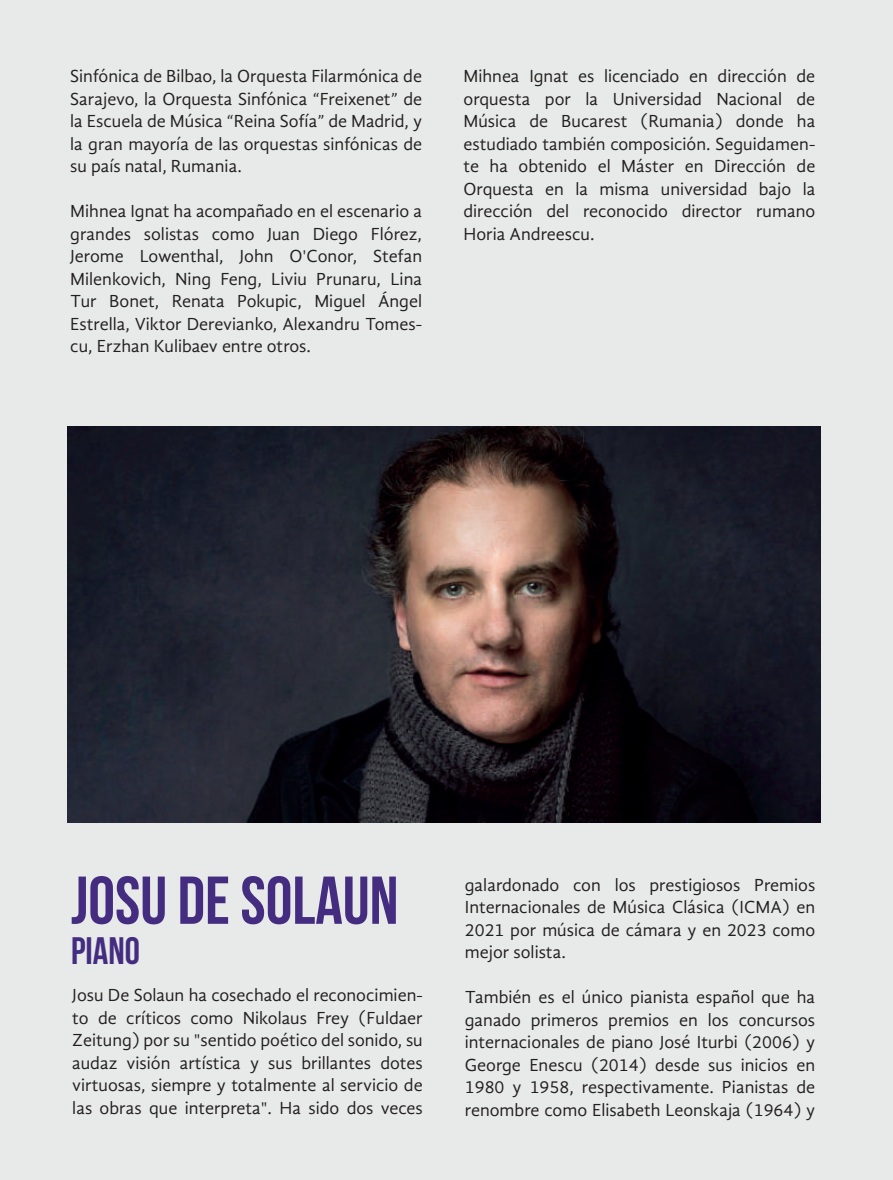
<style>
.page{position:relative;width:893px;height:1180px;background:#e7eae8}
.page>*{position:absolute;margin:0;border:0;box-sizing:border-box;transform-origin:0 0}
.t1{font:700 67.5px "Bebas Neue";color:#442d81}
.t2{font:700 38.25px "Bebas Neue";color:#442d81}
.t3{font:18px/22.5px "Gandhi Sans";color:#231f20;text-align:justify}
</style>
<div class="page">
<img style="left:68px;top:427px;width:752px;height:395px">
<p class="t3" style="left:70px;top:65px;width:353px">Sinfónica de Bilbao, la Orquesta Filarmónica de Sarajevo, la Orquesta Sinfónica “Freixenet” de la Escuela de Música “Reina Sofía” de Madrid, y la gran mayoría de las orquestas sinfónicas de su país natal, Rumania.</p>
<p class="t3" style="left:70px;top:200px;width:353px">Mihnea Ignat ha acompañado en el escenario a grandes solistas como Juan Diego Flórez, Jerome Lowenthal, John O'Conor, Stefan Milenkovich, Ning Feng, Liviu Prunaru, Lina Tur Bonet, Renata Pokupic, Miguel Ángel Estrella, Viktor Derevianko, Alexandru Tomes&shy;cu, Erzhan Kulibaev entre otros.</p>
<p class="t3" style="left:463px;top:65px;width:353px">Mihnea Ignat es licenciado en dirección de orquesta por la Universidad Nacional de Música de Bucarest (Rumania) donde ha estudiado también composición. Seguidamen&shy;te ha obtenido el Máster en Dirección de Orquesta en la misma universidad bajo la dirección del reconocido director rumano Horia Andreescu.</p>
<h1 class="t1" style="left:71px;top:863px;width:329px">JOSU DE SOLAUN</h1>
<h2 class="t2" style="left:71px;top:930px;width:70px">PIANO</h2>
<p class="t3" style="left:72px;top:984px;width:352px">Josu De Solaun ha cosechado el reconocimien&shy;to de críticos como Nikolaus Frey (Fuldaer Zeitung) por su "sentido poético del sonido, su audaz visión artística y sus brillantes dotes virtuosas, siempre y totalmente al servicio de las obras que interpreta". Ha sido dos veces</p>
<p class="t3" style="left:465px;top:874px;width:352px">galardonado con los prestigiosos Premios Internacionales de Música Clásica (ICMA) en 2021 por música de cámara y en 2023 como mejor solista.</p>
<p class="t3" style="left:465px;top:986px;width:352px">También es el único pianista español que ha ganado primeros premios en los concursos internacionales de piano José Iturbi (2006) y George Enescu (2014) desde sus inicios en 1980 y 1958, respectivamente. Pianistas de renombre como Elisabeth Leonskaja (1964) y</p>
</div>
